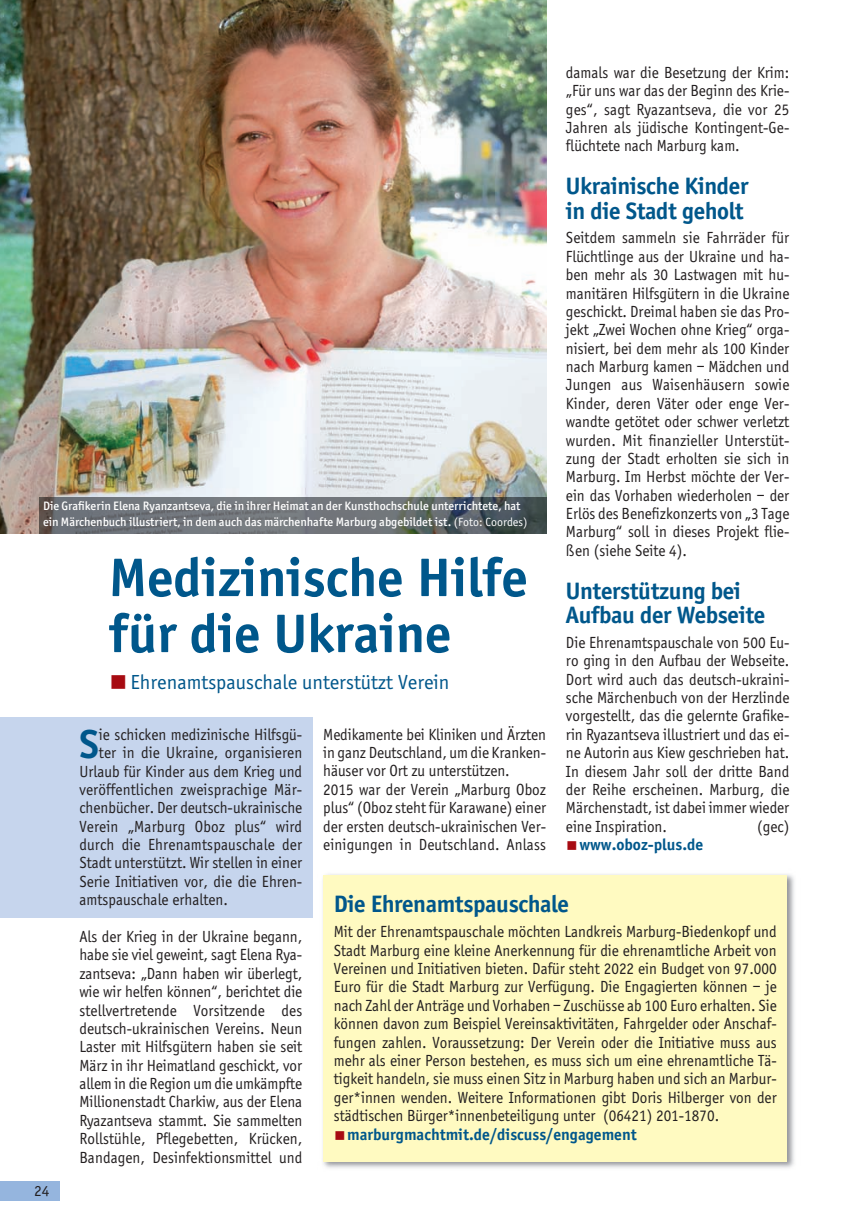
<style>
.page{position:relative;width:844px;height:1216px;background:#fff}
.page>*{position:absolute;margin:0;border:0;box-sizing:border-box;transform-origin:0 0}
.t1{font:700 56px "Officina Sans";color:#00578b}
.t2{font:700 41.82px "Officina Sans";color:#00578b}
.t3{font:700 24.5px "Officina Sans";letter-spacing:-.015em;color:#00578b}
.t4{font:21px "Officina Sans";color:#00578b}
.t5{font:16.62px/18.4px "Officina Sans";color:#231f20;text-align:justify;scale:.94 1}
.t6{font:700 16.62px "Officina Sans";color:#00578b}
.t7{font:15.75px "Officina Sans";color:#231f20}
.t8{font:500 12.25px "Officina San ITC";color:#fff}
.s1{font-family:"Officina Sans";font-weight:400}
.s2{font-family:"Ping Fang HK";font-weight:600;font-size:19.25px;color:#a70b12}
.s3{font-family:"Ping Fang HK";font-weight:600;font-size:12.25px;color:#a70b12}
</style>
<div class="page">
<div style="left:0;top:717px;width:312px;height:200px;background:#c6d5ed"></div>
<div style="left:0;top:1181px;width:60px;height:19px;background:#95b5de"></div>
<img style="left:0;top:0;width:546px;height:533px">
<img style="left:323px;top:874px;width:471px;height:294px">
<div style="left:323px;top:875px;width:464px;height:286px;background:#fffac1"></div>
<hr style="left:843px;top:50px;width:1px;height:133px;background:#c6d5ed">
<img style="left:39px;top:498px;width:507px;height:35px">
<p class="t5" style="left:566px;top:64px;width:239px">damals war die Besetzung der Krim: „Für uns war das der Beginn des Krie&shy;ges“, sagt Ryazantseva, die vor 25<br>Jahren als jüdische Kontingent-Ge&shy;flüchtete nach Marburg kam.</p>
<p class="t3" style="left:566px;top:177px;width:184px">Ukrainische Kinder</p>
<p class="t3" style="left:566px;top:201px;width:179px">in die Stadt geholt</p>
<p class="t5" style="left:566px;top:230px;width:239px">Seitdem sammeln sie Fahrräder für Flüchtlinge aus der Ukraine und ha&shy;ben mehr als 30 Lastwagen mit hu&shy;manitären Hilfsgütern in die Ukraine geschickt. Dreimal haben sie das Pro&shy;jekt „Zwei Wochen ohne Krieg“ orga&shy;nisiert, bei dem mehr als 100 Kinder nach Marburg kamen – Mädchen und Jungen aus Waisenhäusern sowie Kinder, deren Väter oder enge Ver&shy;wandte getötet oder schwer verletzt wurden. Mit finanzieller Unterstüt&shy;zung der Stadt erholten sie sich in Marburg. Im Herbst möchte der Ver&shy;ein das Vorhaben wiederholen – der Erlös des Benefizkonzerts von „3 Tage Marburg“ soll in dieses Projekt flie&shy;ßen (siehe Seite 4).</p>
<p class="t3" style="left:566px;top:581px;width:176px">Unterstützung bei</p>
<p class="t3" style="left:566px;top:605px;width:201px">Aufbau der Webseite</p>
<p class="t5" style="left:566px;top:634px;width:239px">Die Ehrenamtspauschale von 500 Eu&shy;ro ging in den Aufbau der Webseite.<br>Dort wird auch das deutsch-ukraini&shy;sche Märchenbuch von der Herzlinde vorgestellt, das die gelernte Grafike&shy;rin Ryazantseva illustriert und das ei&shy;ne Autorin aus Kiew geschrieben hat.<br>In diesem Jahr soll der dritte Band der Reihe erscheinen. Marburg, die Märchenstadt, ist dabei immer wieder eine Inspiration.</p>
<p class="t8" style="left:43px;top:501px;width:479px">Die Grafikerin Elena Ryanzantseva, die in ihrer Heimat an der Kunsthochschule unterrichtete, hat</p>
<p class="t8" style="left:43px;top:517px;width:486px">ein Märchenbuch illustriert, in dem auch das märchenhafte Marburg abgebildet ist. <span class="s1">(Foto: Coordes)</span></p>
<p class="t1" style="left:109px;top:555px;width:420px">Medizinische Hilfe</p>
<p class="t1" style="left:109px;top:611px;width:344px">für die Ukraine</p>
<p class="t4" style="left:109px;top:673px;width:342px"><span class="s2">■</span>Ehrenamtspauschale unterstützt Verein</p>
<p class="t5" style="left:323px;top:726px;width:238px">Medikamente bei Kliniken und Ärzten in ganz Deutschland, um die Kranken&shy;häuser vor Ort zu unterstützen.</p>
<p class="t5" style="left:323px;top:781px;width:238px">2015 war der Verein „Marburg Oboz plus“ (Oboz steht für Karawane) einer der ersten deutsch-ukrainischen Ver&shy;einigungen in Deutschland. Anlass</p>
<p class="t2" style="left:79px;top:727px;width:21px">S</p>
<p class="t5" style="left:99px;top:726px;width:218px">ie schicken medizinische Hilfsgü-</p>
<p class="t5" style="left:99px;top:744px;width:218px">ter in die Ukraine, organisieren</p>
<p class="t5" style="left:79px;top:763px;width:238px">Urlaub für Kinder aus dem Krieg und</p>
<p class="t5" style="left:79px;top:781px;width:238px">veröffentlichen zweisprachige Mär-</p>
<p class="t5" style="left:79px;top:799px;width:238px">chenbücher. Der deutsch-ukrainische</p>
<p class="t5" style="left:79px;top:818px;width:238px">Verein „Marburg Oboz plus“ wird</p>
<p class="t5" style="left:79px;top:836px;width:238px">durch die Ehrenamtspauschale der</p>
<p class="t5" style="left:79px;top:855px;width:238px">Stadt unterstützt. Wir stellen in einer</p>
<p class="t5" style="left:79px;top:873px;width:238px">Serie Initiativen vor, die die Ehren-</p>
<p class="t5" style="left:79px;top:891px;width:159px">amtspauschale erhalten.</p>
<p class="t5" style="left:79px;top:928px;width:238px">Als der Krieg in der Ukraine begann, habe sie viel geweint, sagt Elena Rya&shy;zantseva: „Dann haben wir überlegt, wie wir helfen können“, berichtet die stellvertretende Vorsitzende des deutsch-ukrainischen Vereins. Neun Laster mit Hilfsgütern haben sie seit März in ihr Heimatland geschickt, vor allem in die Region um die umkämpfte Millionenstadt Charkiw, aus der Elena Ryazantseva stammt. Sie sammelten Rollstühle, Pflegebetten, Krücken, Bandagen, Desinfektionsmittel und</p>
<p class="t5" style="left:757px;top:818px;width:36px">(gec)</p>
<p class="t6" style="left:566px;top:838px;width:139px"><span class="s3">■</span>www.oboz-plus.de</p>
<p class="t3" style="left:334px;top:894px;width:236px">Die Ehrenamtspauschale</p>
<p class="t5" style="left:334px;top:923px;width:472px">Mit der Ehrenamtspauschale möchten Landkreis Marburg-Biedenkopf und Stadt Marburg eine kleine Anerkennung für die ehrenamtliche Arbeit von Vereinen und Initiativen bieten. Dafür steht 2022 ein Budget von 97.000<br>Euro für die Stadt Marburg zur Verfügung. Die Engagierten können – je nach Zahl der Anträge und Vorhaben – Zuschüsse ab 100 Euro erhalten. Sie können davon zum Beispiel Vereinsaktivitäten, Fahrgelder oder Anschaf&shy;fungen zahlen. Voraussetzung: Der Verein oder die Initiative muss aus mehr als einer Person bestehen, es muss sich um eine ehrenamtliche Tä&shy;tigkeit handeln, sie muss einen Sitz in Marburg haben und sich an Marbur&shy;ger*innen wenden. Weitere Informationen gibt Doris Hilberger von der städtischen Bürger*innenbeteiligung unter (06421) 201-1870.</p>
<p class="t6" style="left:334px;top:1127px;width:304px"><span class="s3">■</span>marburgmachtmit.de/discuss/engagement</p>
<p class="t7" style="left:34px;top:1184px;width:17px">24</p>
</div>
